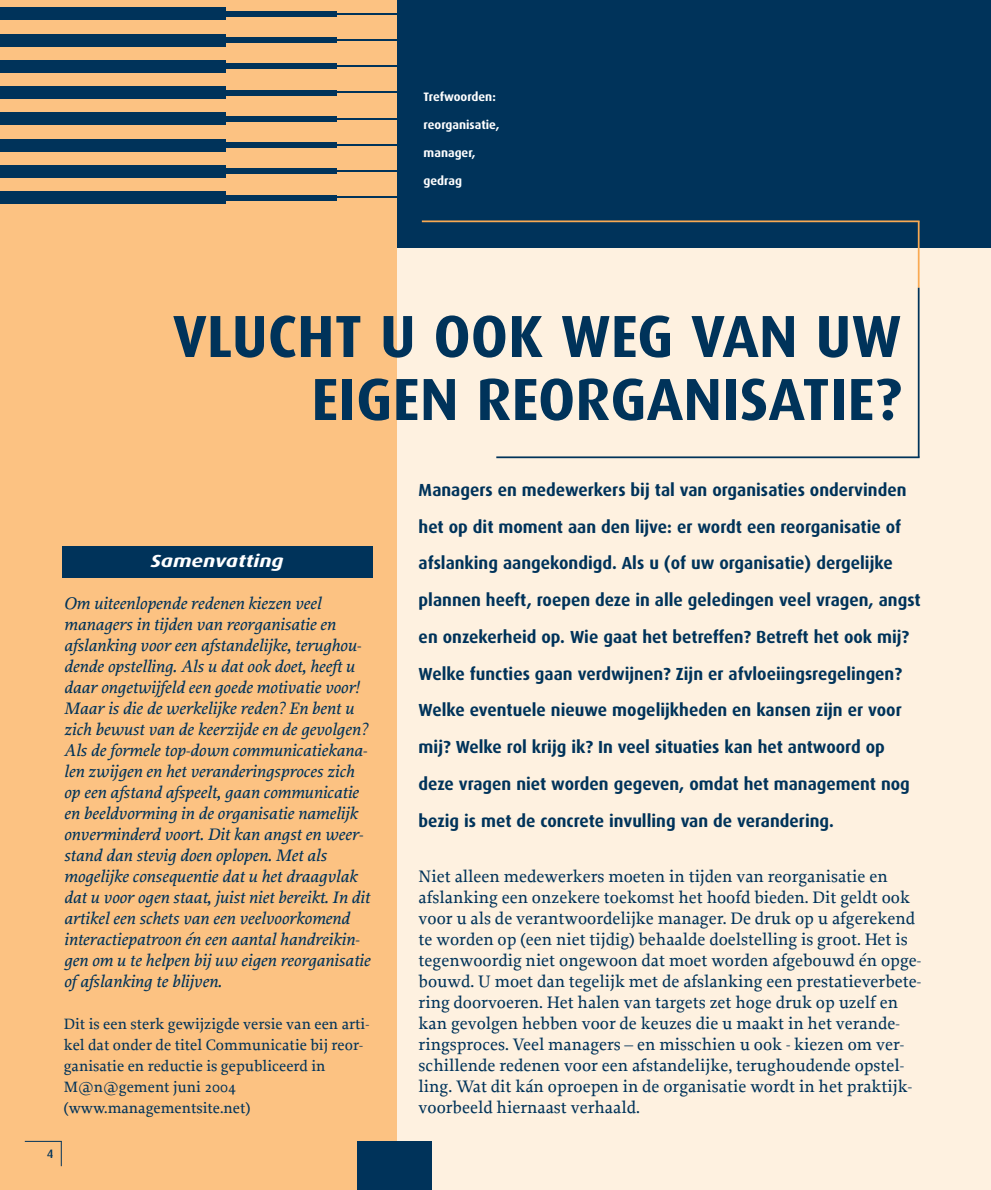
<style>
.page{position:relative;width:991px;height:1190px;background:#fff}
.page>*{position:absolute;margin:0;border:0;box-sizing:border-box;transform-origin:0 0}
.t1{font:700 59.5px/63px "Dax";color:#00335a;text-align:right}
.t2{font:italic 500 17.5px/21px "Proforma";color:#00335a}
.t3{font:500 17.5px/21px "Proforma";color:#00335a}
.t4{font:700 17.5px/36.8px "Dax";color:#00335a}
.t5{font:italic 700 17.5px "Dax";color:#fff;scale:1.2 1}
.t6{font:500 15.75px/21px "Proforma";color:#00335a}
.t7{font:700 12.25px "Dax";color:#fff}
.t8{font:500 12.25px "Dax";color:#00335a}
</style>
<div class="page">
<div style="left:0;top:0;width:990px;height:1190px;background:#fef1e0"></div>
<div style="left:0;top:0;width:990px;height:248px;background:#00335a"></div>
<div style="left:0;top:0;width:397px;height:1190px;background:#fcc282"></div>
<div style="left:0;top:8px;width:225px;height:12px;background:#00335a"></div>
<div style="left:194px;top:11px;width:143px;height:6px;background:#00335a"></div>
<hr style="left:335px;top:13px;width:62px;height:2px;background:#00335a">
<div style="left:0;top:34px;width:225px;height:12px;background:#00335a"></div>
<div style="left:194px;top:37px;width:143px;height:6px;background:#00335a"></div>
<hr style="left:335px;top:39px;width:62px;height:2px;background:#00335a">
<div style="left:0;top:60px;width:225px;height:13px;background:#00335a"></div>
<div style="left:194px;top:64px;width:143px;height:5px;background:#00335a"></div>
<hr style="left:335px;top:65px;width:62px;height:2px;background:#00335a">
<div style="left:0;top:86px;width:225px;height:13px;background:#00335a"></div>
<div style="left:194px;top:90px;width:143px;height:5px;background:#00335a"></div>
<hr style="left:335px;top:92px;width:62px;height:1px;background:#00335a">
<div style="left:0;top:113px;width:225px;height:12px;background:#00335a"></div>
<div style="left:194px;top:116px;width:143px;height:6px;background:#00335a"></div>
<hr style="left:335px;top:118px;width:62px;height:2px;background:#00335a">
<div style="left:0;top:139px;width:225px;height:12px;background:#00335a"></div>
<div style="left:194px;top:142px;width:143px;height:6px;background:#00335a"></div>
<hr style="left:335px;top:144px;width:62px;height:2px;background:#00335a">
<div style="left:0;top:165px;width:225px;height:13px;background:#00335a"></div>
<div style="left:194px;top:169px;width:143px;height:5px;background:#00335a"></div>
<hr style="left:335px;top:170px;width:62px;height:2px;background:#00335a">
<div style="left:0;top:191px;width:225px;height:13px;background:#00335a"></div>
<div style="left:194px;top:195px;width:143px;height:5px;background:#00335a"></div>
<hr style="left:335px;top:197px;width:62px;height:1px;background:#00335a">
<div style="left:357px;top:1141px;width:75px;height:49px;background:#00335a"></div>
<hr style="left:25px;top:1141px;width:37px;height:1px;background:#00335a">
<svg style="left:61px;top:1141px;width:1px;height:25px"></svg>
<div style="left:62px;top:546px;width:310px;height:31px;background:#00335a"></div>
<hr style="left:917px;top:221px;width:2px;height:67px;background:#f9aa53">
<hr style="left:422px;top:220px;width:497px;height:2px;background:#f9aa53">
<hr style="left:917px;top:288px;width:2px;height:169px;background:#00335a">
<hr style="left:496px;top:456px;width:423px;height:2px;background:#00335a">
<p class="t7" style="left:423px;top:91px;width:74px">Trefwoorden:</p>
<p class="t7" style="left:423px;top:119px;width:77px">reorganisatie,</p>
<p class="t7" style="left:423px;top:147px;width:53px">manager,</p>
<p class="t7" style="left:423px;top:175px;width:40px">gedrag</p>
<h1 class="t1" style="left:173px;top:309px;width:730px">VLUCHT U OOK WEG VAN UW<br>EIGEN REORGANISATIE?</h1>
<p class="t5" style="left:151px;top:553px;width:112px">Samenvatting</p>
<p class="t2" style="left:64px;top:594px;width:308px">Om uiteenlopende redenen kiezen veel managers in tijden van reorganisatie en afslanking voor een afstandelijke, terughou&shy;dende opstelling. Als u dat ook doet, heeft u daar ongetwijfeld een goede motivatie voor!<br>Maar is die de werkelijke reden? En bent u zich bewust van de keerzijde en de gevolgen?<br>Als de formele top-down communicatiekana&shy;len zwijgen en het veranderingsproces zich op een afstand afspeelt, gaan communicatie en beeldvorming in de organisatie namelijk onverminderd voort. Dit kan angst en weer&shy;stand dan stevig doen oplopen. Met als mogelijke consequentie dat u het draagvlak dat u voor ogen staat, juist niet bereikt. In dit artikel een schets van een veelvoorkomend interactiepatroon én een aantal handreikin&shy;gen om u te helpen bij uw eigen reorganisatie of afslanking te blijven.</p>
<p class="t6" style="left:64px;top:1015px;width:307px">Dit is een sterk gewijzigde versie van een arti&shy;kel dat onder de titel Communicatie bij reor&shy;ganisatie en reductie is gepubliceerd in M@n@gement juni 2004 (www.managementsite.net)</p>
<p class="t8" style="left:47px;top:1148px;width:8px">4</p>
<p class="t4" style="left:418px;top:473px;width:503px">Managers en medewerkers bij tal van organisaties ondervinden het op dit moment aan den lijve: er wordt een reorganisatie of afslanking aangekondigd. Als u (of uw organisatie) dergelijke plannen heeft, roepen deze in alle geledingen veel vragen, angst en onzekerheid op. Wie gaat het betreffen? Betreft het ook mij?<br>Welke functies gaan verdwijnen? Zijn er afvloeiingsregelingen?<br>Welke eventuele nieuwe mogelijkheden en kansen zijn er voor mij? Welke rol krijg ik? In veel situaties kan het antwoord op deze vragen niet worden gegeven, omdat het management nog bezig is met de concrete invulling van de verandering.</p>
<p class="t3" style="left:418px;top:868px;width:504px">Niet alleen medewerkers moeten in tijden van reorganisatie en afslanking een onzekere toekomst het hoofd bieden. Dit geldt ook voor u als de verantwoordelijke manager. De druk op u afgerekend te worden op (een niet tijdig) behaalde doelstelling is groot. Het is tegenwoordig niet ongewoon dat moet worden afgebouwd én opge&shy;bouwd. U moet dan tegelijk met de afslanking een prestatieverbete&shy;ring doorvoeren. Het halen van targets zet hoge druk op uzelf en kan gevolgen hebben voor de keuzes die u maakt in het verande&shy;ringsproces. Veel managers – en misschien u ook - kiezen om ver&shy;schillende redenen voor een afstandelijke, terughoudende opstel&shy;ling. Wat dit kán oproepen in de organisatie wordt in het praktijk&shy;voorbeeld hiernaast verhaald.</p>
</div>
